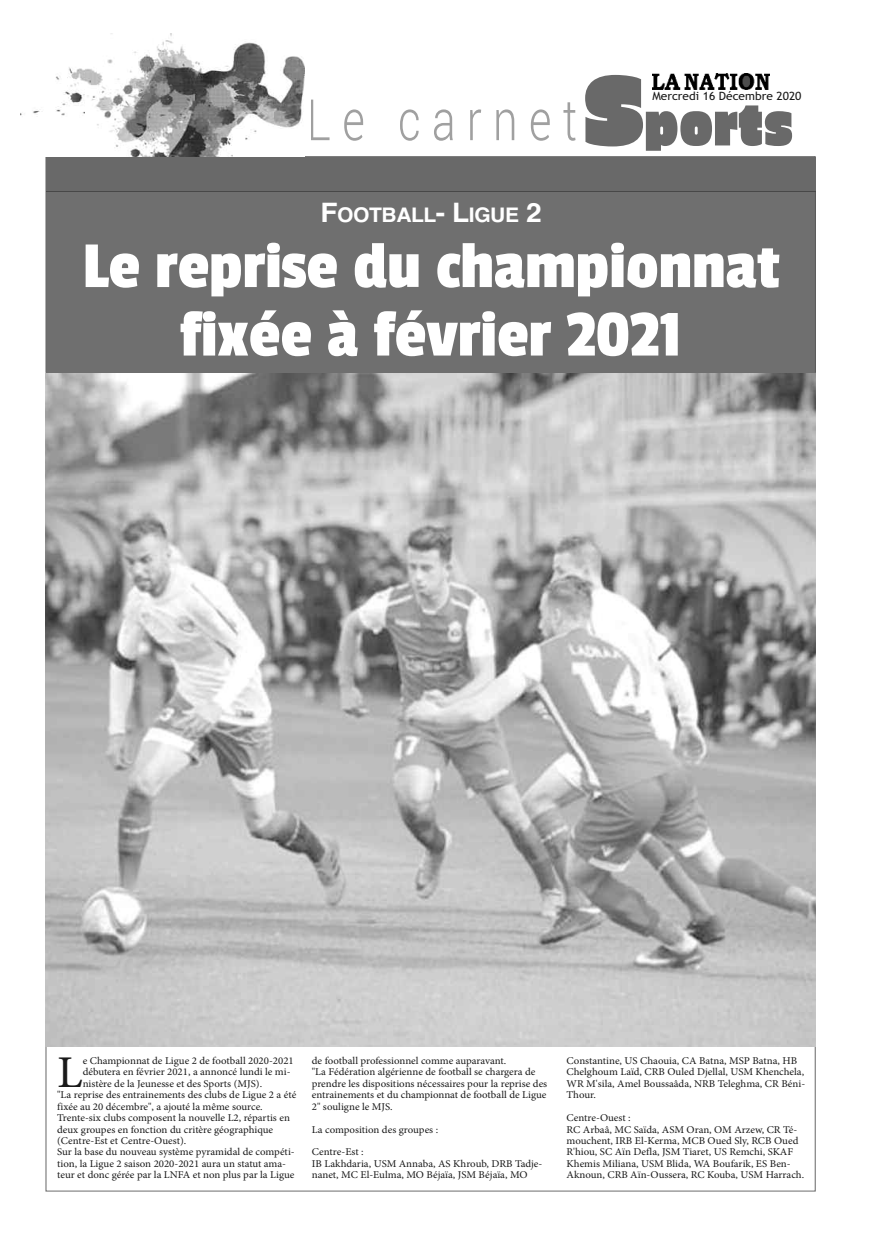
<style>
.page{position:relative;width:893px;height:1234px;background:#fff}
.page>*{position:absolute;margin:0;border:0;box-sizing:border-box;transform-origin:0 0}
.t1{font:68.4px/68.4px "Passion One";color:#fff;text-align:center;scale:1.05 1}
.t2{font:57px "Erica One";color:#696969;scale:.89 1}
.t3{font:45.45px "Minion Pro";color:#191919;scale:1.05 1}
.t4{font:700 20.1px "Helvetica";letter-spacing:-.02em;color:#fff;scale:1.05 1}
.t5{font:11.4px "Trebuchet MS";color:#191919;scale:1.05 1}
.t6{font:10.35px/11.4px "Minion Pro";color:#191919;scale:1.05 1}
.s1{font-size:26.7px}
.s2{font-size:100.65px}
</style>
<div class="page">
<svg style="left:311px;top:100px;width:265px;height:41px"></svg>
<div style="left:46px;top:157px;width:769px;height:34px;background:#696969"></div>
<img style="left:652px;top:73px;width:117px;height:16px">
<img style="left:20px;top:33px;width:285px;height:123px">
<img style="left:46px;top:372px;width:769px;height:673px">
<hr style="left:815px;top:191px;width:1px;height:181px;background:#6f6f6f">
<div style="left:46px;top:192px;width:769px;height:180px;background:#6f6f6f"></div>
<hr style="left:46px;top:191px;width:769px;height:1px;background:#484848">
<h3 class="t4" style="left:321px;top:203px;width:212px"><span class="s1">F</span>OOTBALL<span class="s1">- L</span>IGUE <span class="s1">2</span></h3>
<h2 class="t2" style="left:582px;top:80px;width:238px"><span class="s2">S</span>ports</h2>
<p class="t5" style="left:652px;top:90px;width:144px">Mercredi 16 Décembre 2020</p>
<h1 class="t1" style="left:82px;top:231px;width:665px">Le reprise du championnat fixée à février 2021</h1>
<h3 class="t3" style="left:57px;top:1054px;width:26px">L</h3>
<p class="t6" style="left:83px;top:1055px;width:203px">e Championnat de Ligue 2 de football 2020-2021</p>
<p class="t6" style="left:83px;top:1067px;width:200px">débutera en février 2021, a annoncé lundi le mi-</p>
<p class="t6" style="left:83px;top:1078px;width:172px">nistère de la Jeunesse et des Sports (MJS).</p>
<p class="t6" style="left:57px;top:1089px;width:229px">"La reprise des entrainements des clubs de Ligue 2 a été</p>
<p class="t6" style="left:57px;top:1101px;width:197px">fixée au 20 décembre", a ajouté la même source.</p>
<p class="t6" style="left:57px;top:1112px;width:223px">Trente-six clubs composent la nouvelle L2, répartis en</p>
<p class="t6" style="left:57px;top:1124px;width:207px">deux groupes en fonction du critère géographique</p>
<p class="t6" style="left:57px;top:1135px;width:124px">(Centre-Est et Centre-Ouest).</p>
<p class="t6" style="left:57px;top:1146px;width:228px">Sur la base du nouveau système pyramidal de compéti-</p>
<p class="t6" style="left:57px;top:1158px;width:220px">tion, la Ligue 2 saison 2020-2021 aura un statut ama-</p>
<p class="t6" style="left:57px;top:1169px;width:228px">teur et donc gérée par la LNFA et non plus par la Ligue</p>
<p class="t6" style="left:312px;top:1055px;width:226px">de football professionnel comme auparavant.<br>"La Fédération algérienne de football se chargera de prendre les dispositions nécessaires pour la reprise des entrainements et du championnat de football de Ligue 2" souligne le MJS.</p>
<p class="t6" style="left:312px;top:1124px;width:122px">La composition des groupes :</p>
<p class="t6" style="left:312px;top:1146px;width:221px">Centre-Est :<br>IB Lakhdaria, USM Annaba, AS Khroub, DRB Tadje&shy;nanet, MC El-Eulma, MO Béjaïa, JSM Béjaïa, MO</p>
<p class="t6" style="left:566px;top:1055px;width:229px">Constantine, US Chaouia, CA Batna, MSP Batna, HB Chelghoum Laïd, CRB Ouled Djellal, USM Khenchela, WR M'sila, Amel Boussaâda, NRB Teleghma, CR Béni-Thour.</p>
<p class="t6" style="left:566px;top:1112px;width:228px">Centre-Ouest :<br>RC Arbaâ, MC Saïda, ASM Oran, OM Arzew, CR Té&shy;mouchent, IRB El-Kerma, MCB Oued Sly, RCB Oued R'hiou, SC Aïn Defla, JSM Tiaret, US Remchi, SKAF Khemis Miliana, USM Blida, WA Boufarik, ES Ben-Aknoun, CRB Aïn-Oussera, RC Kouba, USM Harrach.</p>
</div>
